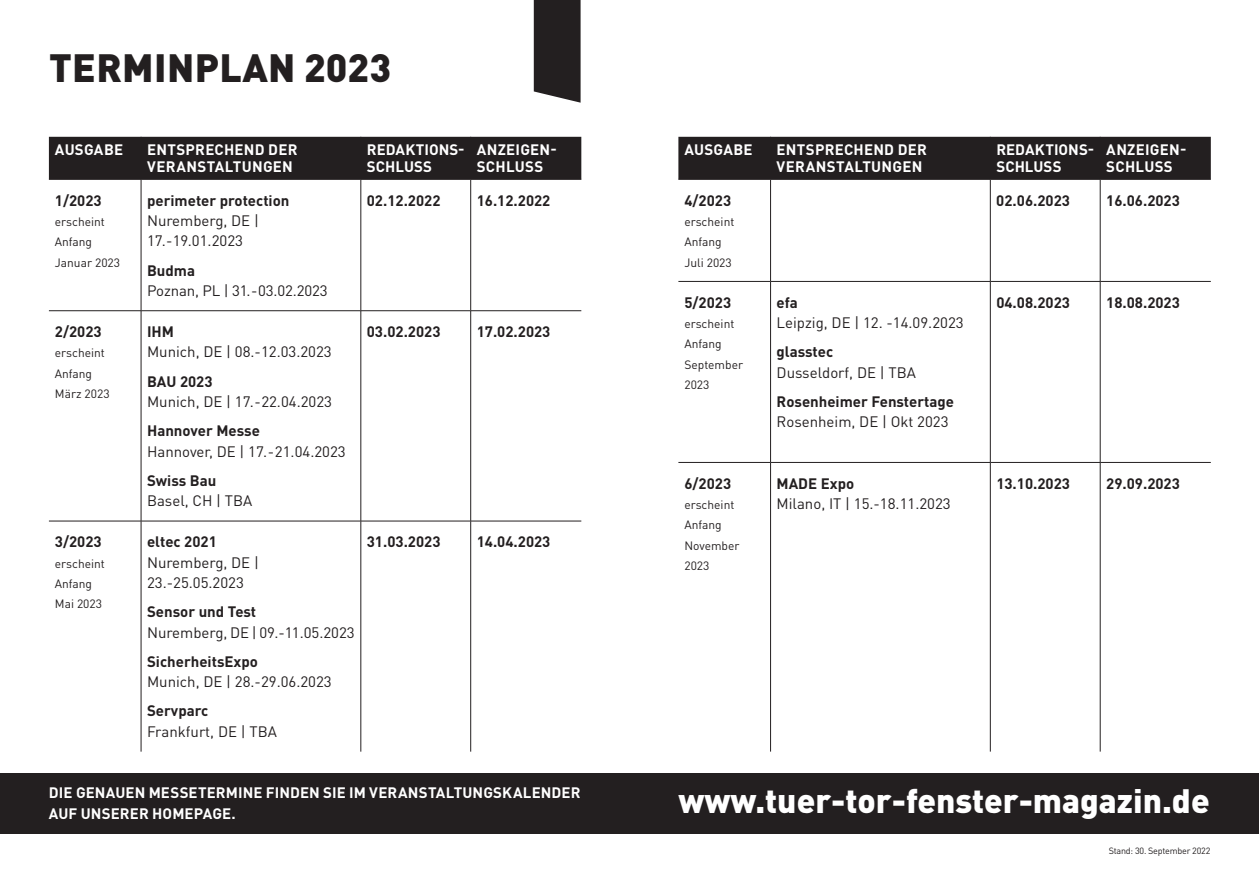
<style>
.page{position:relative;width:1259px;height:893px;background:#fff}
.page>*{position:absolute;margin:0;border:0;box-sizing:border-box;transform-origin:0 0}
.t1{font:900 39px "DIN Pro";letter-spacing:.01em;color:#231f20}
.t2{font:900 33.45px "DIN Pro";color:#fff}
.t3{font:15px/20.2px "DIN Pro";color:#231f20}
.t4{font:700 15px "DIN Pro";color:#231f20}
.t5{font:700 15px/16.5px "DIN Pro";letter-spacing:.02em;color:#fff}
.t6{font:12px/20.2px "DIN Pro";color:#231f20}
.t7{font:9px "DIN Pro";letter-spacing:-.025em;color:#231f20}
</style>
<div class="page">
<div style="left:534px;top:0;width:46px;height:103px;background:#231f20"></div>
<div style="left:49px;top:137px;width:532px;height:42px;background:#231f20"></div>
<hr style="left:141px;top:137px;width:1px;height:42px;background:#231f20">
<hr style="left:360px;top:137px;width:1px;height:42px;background:#231f20">
<hr style="left:470px;top:137px;width:1px;height:42px;background:#231f20">
<hr style="left:49px;top:179px;width:92px;height:1px;background:#231f20">
<hr style="left:141px;top:179px;width:220px;height:1px;background:#231f20">
<hr style="left:141px;top:179px;width:1px;height:132px;background:#231f20">
<hr style="left:361px;top:179px;width:110px;height:1px;background:#231f20">
<hr style="left:360px;top:179px;width:1px;height:132px;background:#231f20">
<hr style="left:471px;top:179px;width:110px;height:1px;background:#231f20">
<hr style="left:470px;top:179px;width:1px;height:132px;background:#231f20">
<hr style="left:49px;top:310px;width:92px;height:1px;background:#231f20">
<hr style="left:141px;top:310px;width:220px;height:1px;background:#231f20">
<hr style="left:141px;top:311px;width:1px;height:210px;background:#231f20">
<hr style="left:361px;top:310px;width:110px;height:1px;background:#231f20">
<hr style="left:360px;top:311px;width:1px;height:210px;background:#231f20">
<hr style="left:471px;top:310px;width:110px;height:1px;background:#231f20">
<hr style="left:470px;top:311px;width:1px;height:210px;background:#231f20">
<hr style="left:49px;top:521px;width:92px;height:1px;background:#231f20">
<hr style="left:141px;top:521px;width:220px;height:1px;background:#231f20">
<hr style="left:141px;top:521px;width:1px;height:231px;background:#231f20">
<hr style="left:361px;top:521px;width:110px;height:1px;background:#231f20">
<hr style="left:360px;top:521px;width:1px;height:231px;background:#231f20">
<hr style="left:471px;top:521px;width:110px;height:1px;background:#231f20">
<hr style="left:470px;top:521px;width:1px;height:231px;background:#231f20">
<div style="left:678px;top:137px;width:532px;height:42px;background:#231f20"></div>
<hr style="left:770px;top:137px;width:1px;height:42px;background:#231f20">
<hr style="left:990px;top:137px;width:1px;height:42px;background:#231f20">
<hr style="left:1100px;top:137px;width:1px;height:42px;background:#231f20">
<hr style="left:678px;top:179px;width:92px;height:1px;background:#231f20">
<hr style="left:770px;top:179px;width:220px;height:1px;background:#231f20">
<hr style="left:770px;top:179px;width:1px;height:102px;background:#231f20">
<hr style="left:990px;top:179px;width:110px;height:1px;background:#231f20">
<hr style="left:990px;top:179px;width:1px;height:102px;background:#231f20">
<hr style="left:1100px;top:179px;width:110px;height:1px;background:#231f20">
<hr style="left:1100px;top:179px;width:1px;height:102px;background:#231f20">
<hr style="left:678px;top:281px;width:92px;height:1px;background:#231f20">
<hr style="left:770px;top:281px;width:220px;height:1px;background:#231f20">
<hr style="left:770px;top:282px;width:1px;height:180px;background:#231f20">
<hr style="left:990px;top:281px;width:110px;height:1px;background:#231f20">
<hr style="left:990px;top:282px;width:1px;height:180px;background:#231f20">
<hr style="left:1100px;top:281px;width:110px;height:1px;background:#231f20">
<hr style="left:1100px;top:282px;width:1px;height:180px;background:#231f20">
<hr style="left:678px;top:462px;width:92px;height:1px;background:#231f20">
<hr style="left:770px;top:462px;width:220px;height:1px;background:#231f20">
<hr style="left:770px;top:463px;width:1px;height:289px;background:#231f20">
<hr style="left:990px;top:462px;width:110px;height:1px;background:#231f20">
<hr style="left:990px;top:463px;width:1px;height:289px;background:#231f20">
<hr style="left:1100px;top:462px;width:110px;height:1px;background:#231f20">
<hr style="left:1100px;top:463px;width:1px;height:289px;background:#231f20">
<div style="left:0;top:773px;width:1259px;height:60px;background:#231f20"></div>
<h1 class="t1" style="left:49px;top:42px;width:343px">TERMINPLAN 2023</h1>
<p class="t5" style="left:55px;top:141px;width:70px">AUSGABE</p>
<p class="t5" style="left:147px;top:141px;width:152px">ENTSPRECHEND DER<br>VERANSTALTUNGEN</p>
<p class="t5" style="left:367px;top:141px;width:99px">REDAKTIONS-<br>SCHLUSS</p>
<p class="t5" style="left:477px;top:141px;width:82px">ANZEIGEN-<br>SCHLUSS</p>
<p class="t4" style="left:55px;top:190px;width:48px">1/2023</p>
<p class="t6" style="left:55px;top:211px;width:67px">erscheint<br>Anfang<br>Januar 2023</p>
<p class="t4" style="left:367px;top:190px;width:75px">02.12.2022</p>
<p class="t4" style="left:477px;top:190px;width:75px">16.12.2022</p>
<p class="t4" style="left:147px;top:190px;width:144px">perimeter protection</p>
<p class="t3" style="left:147px;top:210px;width:113px">Nuremberg, DE |<br>17.-19.01.2023</p>
<p class="t4" style="left:147px;top:260px;width:50px">Budma</p>
<p class="t3" style="left:147px;top:280px;width:182px">Poznan, PL | 31.-03.02.2023</p>
<p class="t4" style="left:55px;top:321px;width:48px">2/2023</p>
<p class="t6" style="left:55px;top:342px;width:56px">erscheint<br>Anfang<br>März 2023</p>
<p class="t4" style="left:55px;top:532px;width:48px">3/2023</p>
<p class="t6" style="left:55px;top:553px;width:51px">erscheint<br>Anfang<br>Mai 2023</p>
<p class="t4" style="left:147px;top:321px;width:29px">IHM</p>
<p class="t3" style="left:147px;top:341px;width:186px">Munich, DE | 08.-12.03.2023</p>
<p class="t4" style="left:147px;top:371px;width:67px">BAU 2023</p>
<p class="t3" style="left:147px;top:391px;width:186px">Munich, DE | 17.-22.04.2023</p>
<p class="t4" style="left:147px;top:421px;width:114px">Hannover Messe</p>
<p class="t3" style="left:147px;top:440px;width:200px">Hannover, DE | 17.-21.04.2023</p>
<p class="t4" style="left:147px;top:470px;width:71px">Swiss Bau</p>
<p class="t3" style="left:147px;top:490px;width:107px">Basel, CH | TBA</p>
<p class="t4" style="left:147px;top:532px;width:71px">eltec 2021</p>
<p class="t3" style="left:147px;top:551px;width:113px">Nuremberg, DE |<br>23.-25.05.2023</p>
<p class="t4" style="left:147px;top:602px;width:111px">Sensor und Test</p>
<p class="t3" style="left:147px;top:621px;width:209px">Nuremberg, DE | 09.-11.05.2023</p>
<p class="t4" style="left:147px;top:651px;width:112px">SicherheitsExpo</p>
<p class="t3" style="left:147px;top:671px;width:186px">Munich, DE | 28.-29.06.2023</p>
<p class="t4" style="left:147px;top:701px;width:63px">Servparc</p>
<p class="t3" style="left:147px;top:721px;width:131px">Frankfurt, DE | TBA</p>
<p class="t4" style="left:367px;top:321px;width:75px">03.02.2023</p>
<p class="t4" style="left:477px;top:321px;width:75px">17.02.2023</p>
<p class="t4" style="left:367px;top:532px;width:75px">31.03.2023</p>
<p class="t4" style="left:477px;top:532px;width:75px">14.04.2023</p>
<p class="t5" style="left:684px;top:141px;width:70px">AUSGABE</p>
<p class="t5" style="left:776px;top:141px;width:152px">ENTSPRECHEND DER<br>VERANSTALTUNGEN</p>
<p class="t5" style="left:996px;top:141px;width:99px">REDAKTIONS-<br>SCHLUSS</p>
<p class="t5" style="left:1106px;top:141px;width:82px">ANZEIGEN-<br>SCHLUSS</p>
<p class="t4" style="left:684px;top:190px;width:48px">4/2023</p>
<p class="t6" style="left:684px;top:211px;width:51px">erscheint<br>Anfang<br>Juli 2023</p>
<p class="t4" style="left:996px;top:190px;width:75px">02.06.2023</p>
<p class="t4" style="left:1106px;top:190px;width:75px">16.06.2023</p>
<p class="t4" style="left:684px;top:292px;width:48px">5/2023</p>
<p class="t6" style="left:684px;top:313px;width:60px">erscheint<br>Anfang<br>September<br>2023</p>
<p class="t4" style="left:684px;top:473px;width:48px">6/2023</p>
<p class="t6" style="left:684px;top:494px;width:57px">erscheint<br>Anfang<br>November<br>2023</p>
<p class="t4" style="left:776px;top:292px;width:23px">efa</p>
<p class="t3" style="left:776px;top:312px;width:189px">Leipzig, DE | 12. -14.09.2023</p>
<p class="t4" style="left:776px;top:342px;width:58px">glasstec</p>
<p class="t3" style="left:776px;top:361px;width:141px">Dusseldorf, DE | TBA</p>
<p class="t4" style="left:776px;top:391px;width:179px">Rosenheimer Fenstertage</p>
<p class="t3" style="left:776px;top:411px;width:173px">Rosenheim, DE | Okt 2023</p>
<p class="t4" style="left:776px;top:473px;width:79px">MADE Expo</p>
<p class="t3" style="left:776px;top:493px;width:176px">Milano, IT | 15.-18.11.2023</p>
<p class="t4" style="left:996px;top:292px;width:75px">04.08.2023</p>
<p class="t4" style="left:1106px;top:292px;width:75px">18.08.2023</p>
<p class="t4" style="left:996px;top:473px;width:75px">13.10.2023</p>
<p class="t4" style="left:1106px;top:473px;width:75px">29.09.2023</p>
<p class="t5" style="left:49px;top:782px;width:533px;line-height:20.7px">DIE GENAUEN MESSETERMINE FINDEN SIE IM VERANSTALTUNGSKALENDER<br>AUF UNSERER HOMEPAGE.</p>
<h2 class="t2" style="left:678px;top:779px;width:533px">www.tuer-tor-fenster-magazin.de</h2>
<p class="t7" style="left:1108px;top:844px;width:103px">Stand: 30. September 2022</p>
</div>
